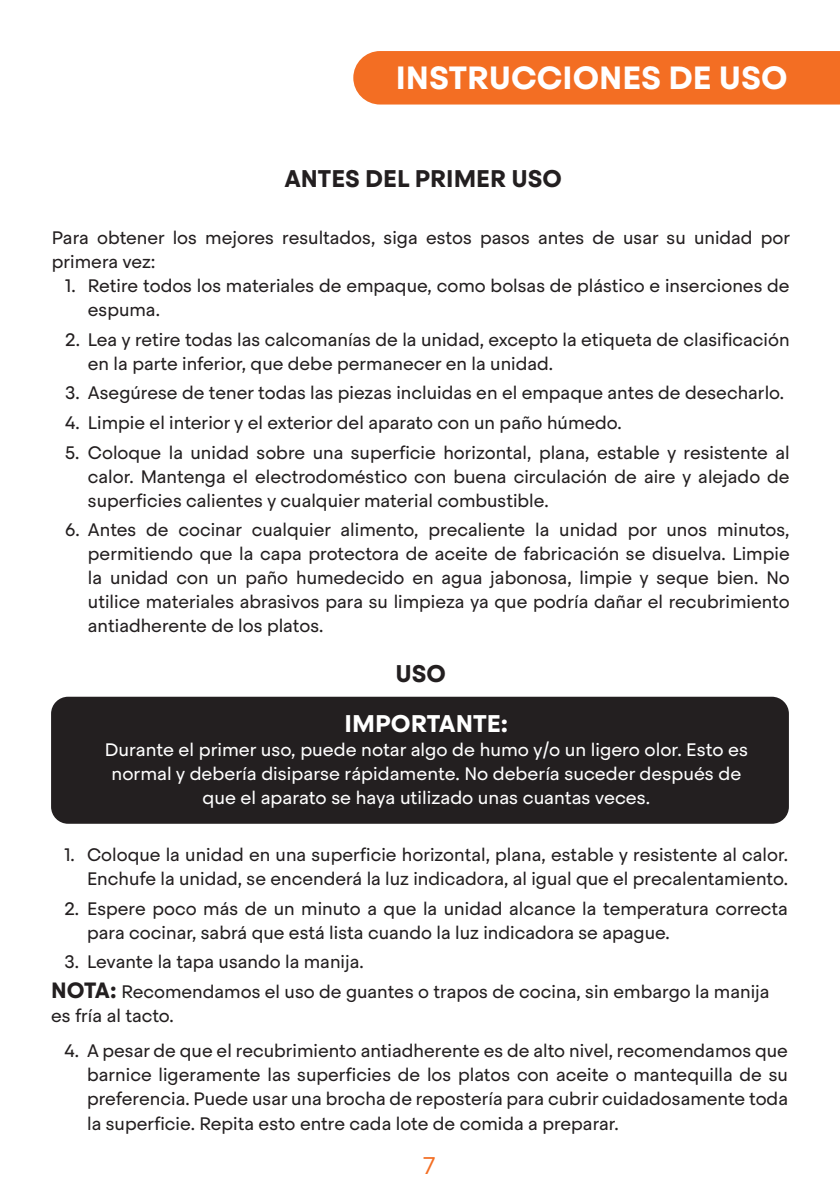
<style>
.page{position:relative;width:840px;height:1191px;background:#fff}
.page>*{position:absolute;margin:0;border:0;box-sizing:border-box;transform-origin:0 0}
.t1{font:700 32px "Steradian";color:#fff}
.Numbers{font:700 24px "Steradian";color:#231f20}
.t2{font:700 24px "Steradian";color:#fff}
.t3{font:300 24px "Steradian";color:#f36e23}
.Numbers-2{font:18px/24px "Steradian";color:#231f20}
.t4{font:18px/24px "Steradian";color:#fff;text-align:center}
.s1{font-weight:700;font-size:22px}
</style>
<div class="page">
<div style="left:51px;top:696px;width:737px;height:127px;background:#231f20;border-radius:17px"></div>
<div style="left:353px;top:51px;width:486px;height:53px;background:#f36e23"></div>
<p class="t1" style="left:395px;top:58px;width:393px">INSTRUCCIONES DE USO</p>
<p class="Numbers" style="left:284px;top:163px;width:279px">ANTES DEL PRIMER USO</p>
<p class="Numbers-2" style="left:52px;top:226px;width:739px">Para obtener los mejores resultados, siga estos pasos antes de usar su unidad por primera vez:</p>
<p class="Numbers-2" style="left:88px;top:274px;width:702px;text-indent:-23px">1. Retire todos los materiales de empaque, como bolsas de plástico e inserciones de espuma.</p>
<p class="Numbers-2" style="left:88px;top:327px;width:703px;text-indent:-23px">2. Lea y retire todas las calcomanías de la unidad, excepto la etiqueta de clasificación en la parte inferior, que debe permanecer en la unidad.</p>
<p class="Numbers-2" style="left:65px;top:381px;width:720px">3. Asegúrese de tener todas las piezas incluidas en el empaque antes de desecharlo.</p>
<p class="Numbers-2" style="left:65px;top:411px;width:558px">4. Limpie el interior y el exterior del aparato con un paño húmedo.</p>
<p class="Numbers-2" style="left:88px;top:440px;width:702px;text-align:justify;text-indent:-23px">5. Coloque la unidad sobre una superficie horizontal, plana, estable y resistente al calor. Mantenga el electrodoméstico con buena circulación de aire y alejado de superficies calientes y cualquier material combustible.</p>
<p class="Numbers-2" style="left:88px;top:518px;width:703px;text-align:justify;text-indent:-23px">6. Antes de cocinar cualquier alimento, precaliente la unidad por unos minutos, permitiendo que la capa protectora de aceite de fabricación se disuelva. Limpie la unidad con un paño humedecido en agua jabonosa, limpie y seque bien. No utilice materiales abrasivos para su limpieza ya que podría dañar el recubrimiento antiadherente de los platos.</p>
<p class="Numbers" style="left:395px;top:658px;width:52px">USO</p>
<p class="t2" style="left:344px;top:709px;width:165px">IMPORTANTE:</p>
<p class="t4" style="left:105px;top:738px;width:644px">Durante el primer uso, puede notar algo de humo y/o un ligero olor. Esto es normal y debería disiparse rápidamente. No debería suceder después de que el aparato se haya utilizado unas cuantas veces.</p>
<p class="Numbers-2" style="left:64px;top:842px;width:724px;text-align:right">1. Coloque la unidad en una superficie horizontal, plana, estable y resistente al calor.<br>Enchufe la unidad, se encenderá la luz indicadora, al igual que el precalentamiento.</p>
<p class="Numbers-2" style="left:87px;top:896px;width:702px;text-indent:-23px">2. Espere poco más de un minuto a que la unidad alcance la temperatura correcta para cocinar, sabrá que está lista cuando la luz indicadora se apague.</p>
<p class="Numbers-2" style="left:64px;top:950px;width:301px">3. Levante la tapa usando la manija.</p>
<p class="Numbers-2" style="left:51px;top:979px;width:719px"><span class="s1">NOTA:</span> Recomendamos el uso de guantes o trapos de cocina, sin embargo la manija es fría al tacto.</p>
<p class="Numbers-2" style="left:87px;top:1039px;width:702px;text-align:justify;text-indent:-23px">4. A pesar de que el recubrimiento antiadherente es de alto nivel, recomendamos que barnice ligeramente las superficies de los platos con aceite o mantequilla de su preferencia. Puede usar una brocha de repostería para cubrir cuidadosamente toda la superficie. Repita esto entre cada lote de comida a preparar.</p>
<h2 class="t3" style="left:423px;top:1151px;width:14px">7</h2>
</div>
